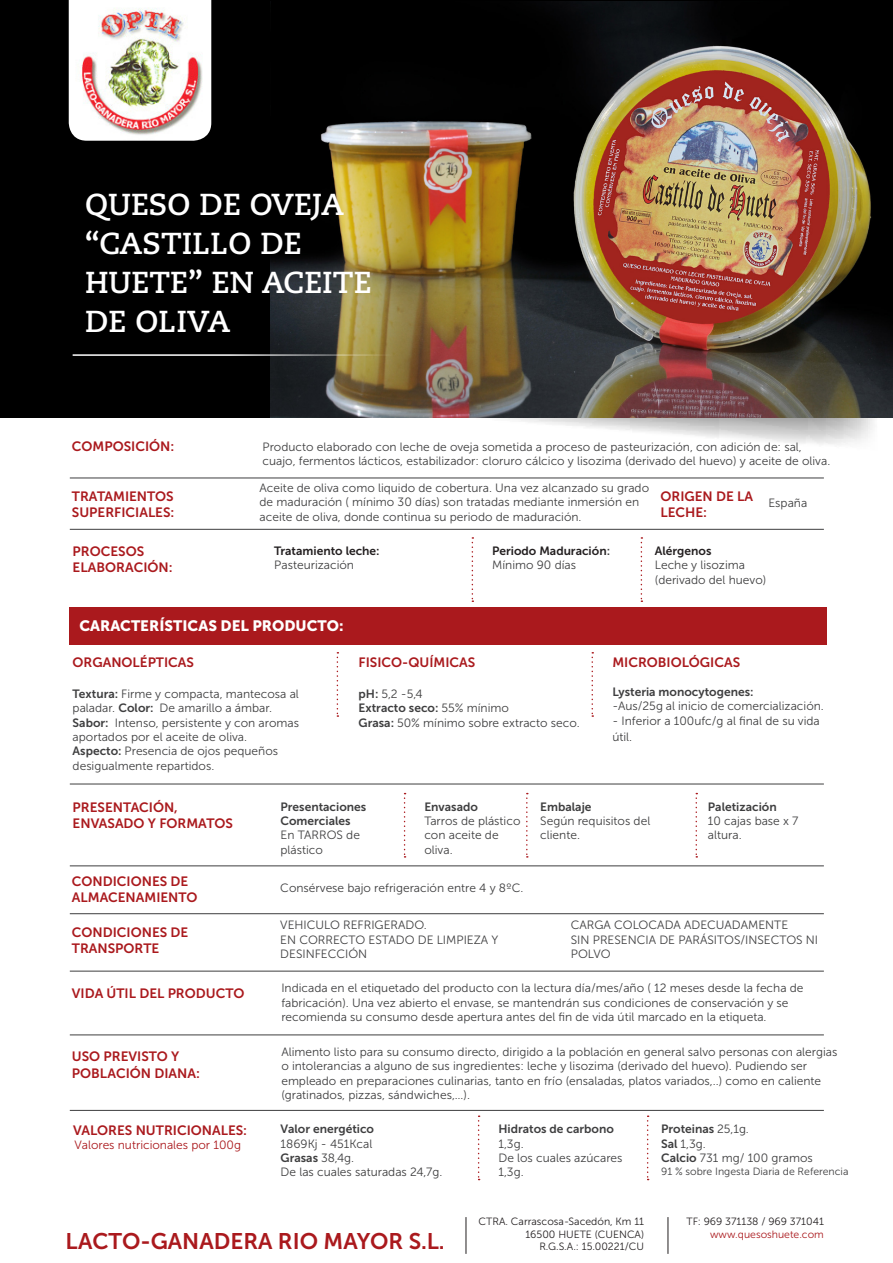
<style>
.page{position:relative;width:893px;height:1263px;background:#fff}
.page>*{position:absolute;margin:0;border:0;box-sizing:border-box;transform-origin:0 0}
.t1{font:700 30.3px/38.7px "Caecilia LT Std";color:#fff}
.t2{font:22.5px "Museo Sans 700";color:#aa191d}
.t3{font:15px "Museo Sans 900";color:#fff}
.t4{font:13.5px/16.2px "Museo Sans 700";color:#aa191d}
.t5{font:12px/14.4px "Museo Sans 300";color:#3e3e3f}
.t6{font:12px/14.4px "Museo Sans 700";color:#3e3e3f}
.t7{font:12px/14.4px "Museo Sans 700";color:#231f20}
.t8{font:12px "Museo Sans 300";color:#aa191d}
.t9{font:10.5px/12.6px "Museo Sans 300";color:#231f20;text-align:right}
.t10{font:10.5px "Museo Sans 300";color:#3e3e3f}
.s1{font-family:"Museo Sans 300";color:#3e3e3f}
.s2{color:#3e3e3f}
.s3{font-family:"Museo Sans 700";color:#231f20}
.s4{font-family:"Museo Sans 700"}
.s5{font-family:"Museo Sans 300"}
.s6{color:#aa191d}
</style>
<div class="page">
<img style="left:452px;top:417px;width:426px;height:28px">
<hr style="left:668px;top:1217px;width:1px;height:37px;background:#231f20">
<div style="left:0;top:0;width:893px;height:417px;background:#000"></div>
<img style="left:271px;top:1px;width:622px;height:416px">
<div style="left:70px;top:607px;width:757px;height:38px;background:#aa191d"></div>
<svg style="left:472px;top:537px;width:1px;height:65px"></svg>
<svg style="left:641px;top:537px;width:1px;height:65px"></svg>
<hr style="left:70px;top:478px;width:754px;height:1px;background:#3e3e3f">
<svg style="left:337px;top:652px;width:1px;height:65px"></svg>
<svg style="left:591px;top:652px;width:2px;height:65px"></svg>
<hr style="left:70px;top:529px;width:754px;height:1px;background:#3e3e3f">
<hr style="left:70px;top:784px;width:754px;height:1px;background:#3e3e3f">
<hr style="left:70px;top:866px;width:754px;height:1px;background:#3e3e3f">
<hr style="left:70px;top:913px;width:754px;height:1px;background:#3e3e3f">
<hr style="left:70px;top:971px;width:754px;height:1px;background:#3e3e3f">
<hr style="left:70px;top:1035px;width:754px;height:1px;background:#3e3e3f">
<hr style="left:70px;top:1110px;width:754px;height:1px;background:#3e3e3f">
<img style="left:69px;top:0;width:142px;height:141px">
<hr style="left:466px;top:1217px;width:1px;height:37px;background:#231f20">
<hr style="left:73px;top:354px;width:351px;height:2px;background:#fff">
<svg style="left:478px;top:1115px;width:2px;height:65px"></svg>
<svg style="left:647px;top:1115px;width:2px;height:65px"></svg>
<svg style="left:404px;top:793px;width:2px;height:65px"></svg>
<svg style="left:526px;top:793px;width:2px;height:65px"></svg>
<svg style="left:695px;top:793px;width:2px;height:64px"></svg>
<p class="t1" style="left:85px;top:186px;width:288px">QUESO DE OVEJA “CASTILLO DE<br>HUETE” EN ACEITE<br>DE OLIVA</p>
<p class="t4" style="left:72px;top:438px;width:104px">COMPOSICIÓN:</p>
<p class="t5" style="left:263px;top:440px;width:569px">Producto elaborado con leche de oveja sometida a proceso de pasteurización, con adición de: sal, cuajo, fermentos lácticos, estabilizador: cloruro cálcico y lisozima (derivado del huevo) y aceite de oliva.</p>
<p class="t4" style="left:72px;top:488px;width:103px">TRATAMIENTOS</p>
<p class="t4" style="left:72px;top:504px;width:104px">SUPERFICIALES:</p>
<p class="t5" style="left:260px;top:481px;width:391px">Aceite de oliva como liquido de cobertura. Una vez alcanzado su grado de maduración ( mínimo 30 días) son tratadas mediante inmersión en aceite de oliva, donde continua su periodo de maduración.</p>
<p class="t4" style="left:660px;top:488px;width:94px">ORIGEN DE LA<br>LECHE:</p>
<p class="t5" style="left:768px;top:495px;width:40px">España</p>
<p class="t4" style="left:73px;top:543px;width:102px">PROCESOS<br>ELABORACIÓN:</p>
<p class="t7" style="left:274px;top:544px;width:107px">Tratamiento leche:<br><span class="s1">Pasteurización</span></p>
<p class="t7" style="left:492px;top:544px;width:119px">Periodo Maduración<span class="s2">:<br></span><span class="s1">Mínimo 90 días</span></p>
<p class="t5" style="left:655px;top:544px;width:113px"><span class="s3">Alérgenos<br></span>Leche y lisozima (derivado del huevo)</p>
<p class="t3" style="left:79px;top:617px;width:266px">CARACTERÍSTICAS DEL PRODUCTO:</p>
<p class="t4" style="left:73px;top:654px;width:123px">ORGANOLÉPTICAS</p>
<p class="t5" style="left:73px;top:686px;width:228px"><span class="s4">Textura:</span> Firme y compacta, mantecosa al paladar. <span class="s4">Color:</span> De amarillo a ámbar.</p>
<p class="t5" style="left:73px;top:715px;width:228px"><span class="s4">Sabor:</span> Intenso, persistente y con aromas aportados por el aceite de oliva.</p>
<p class="t5" style="left:73px;top:744px;width:207px"><span class="s4">Aspecto:</span> Presencia de ojos pequeños desigualmente repartidos.</p>
<p class="t4" style="left:359px;top:654px;width:118px">FISICO-QUÍMICAS</p>
<p class="t5" style="left:359px;top:686px;width:66px"><span class="s4">pH:</span> 5,2 -5,4</p>
<p class="t6" style="left:359px;top:701px;width:152px">Extracto seco: <span class="s5">55% mínimo</span></p>
<p class="t5" style="left:359px;top:715px;width:223px"><span class="s4">Grasa:</span> 50% mínimo sobre extracto seco.</p>
<p class="t4" style="left:612px;top:654px;width:129px">MICROBIOLÓGICAS</p>
<p class="t6" style="left:612px;top:685px;width:143px">Lysteria monocytogenes:</p>
<p class="t5" style="left:612px;top:699px;width:213px">-Aus/25g al inicio de comercialización.</p>
<p class="t5" style="left:612px;top:713px;width:209px;line-height:16.2px">- Inferior a 100ufc/g al final de su vida útil.</p>
<p class="t4" style="left:73px;top:799px;width:162px">PRESENTACIÓN,<br>ENVASADO Y FORMATOS</p>
<p class="t6" style="left:281px;top:799px;width:87px">Presentaciones</p>
<p class="t6" style="left:281px;top:814px;width:72px">Comerciales</p>
<p class="t5" style="left:281px;top:828px;width:81px">En TARROS de</p>
<p class="t5" style="left:281px;top:842px;width:44px">plástico</p>
<p class="t6" style="left:424px;top:799px;width:55px">Envasado</p>
<p class="t5" style="left:424px;top:814px;width:98px">Tarros de plástico con aceite de</p>
<p class="t5" style="left:424px;top:842px;width:30px">oliva.</p>
<p class="t4" style="left:72px;top:873px;width:127px">CONDICIONES DE<br>ALMACENAMIENTO</p>
<p class="t5" style="left:280px;top:881px;width:245px">Consérvese bajo refrigeración entre 4 y 8ºC.</p>
<p class="t4" style="left:72px;top:924px;width:118px">CONDICIONES DE<br>TRANSPORTE</p>
<p class="t5" style="left:280px;top:918px;width:148px">VEHICULO REFRIGERADO.</p>
<p class="t5" style="left:280px;top:933px;width:220px">EN CORRECTO ESTADO DE LIMPIEZA Y<br>DESINFECCIÓN</p>
<p class="t5" style="left:540px;top:799px;width:112px"><span class="s4">Embalaje<br></span>Según requisitos del cliente.</p>
<p class="t5" style="left:708px;top:799px;width:92px"><span class="s4">Paletización<br></span>10 cajas base x 7 altura.</p>
<p class="t5" style="left:571px;top:918px;width:219px">CARGA COLOCADA ADECUADAMENTE</p>
<p class="t5" style="left:571px;top:933px;width:249px">SIN PRESENCIA DE PARÁSITOS/INSECTOS NI<br>POLVO</p>
<p class="t4" style="left:72px;top:985px;width:174px">VIDA ÚTIL DEL PRODUCTO</p>
<p class="t5" style="left:281px;top:981px;width:524px">Indicada en el etiquetado del producto con la lectura día/mes/año ( 12 meses desde la fecha de fabricación). Una vez abierto el envase, se mantendrán sus condiciones de conservación y se recomienda su consumo desde apertura antes del fin de vida útil marcado en la etiqueta.</p>
<p class="t4" style="left:72px;top:1048px;width:129px">USO PREVISTO Y<br>POBLACIÓN DIANA:</p>
<p class="t5" style="left:281px;top:1045px;width:558px">Alimento listo para su consumo directo, dirigido a la población en general salvo personas con alergias o intolerancias a alguno de sus ingredientes: leche y lisozima (derivado del huevo). Pudiendo ser empleado en preparaciones culinarias, tanto en frío (ensaladas, platos variados,..) como en caliente (gratinados, pizzas, sándwiches,…).</p>
<p class="t4" style="left:73px;top:1122px;width:175px">VALORES NUTRICIONALES:</p>
<p class="t8" style="left:75px;top:1139px;width:168px">Valores nutricionales por 100g</p>
<p class="t5" style="left:661px;top:1122px;width:153px"><span class="s4">Proteinas</span> 25,1g.<br><span class="s4">Sal</span> 1,3g.<br><span class="s4">Calcio</span> 731 mg/ 100 gramos</p>
<p class="t10" style="left:661px;top:1165px;width:189px">91 % sobre Ingesta Diaria de Referencia</p>
<p class="t6" style="left:281px;top:1122px;width:95px">Valor energético<br><span class="s5">1869Kj - 451Kcal</span></p>
<p class="t5" style="left:281px;top:1151px;width:163px"><span class="s4">Grasas</span> 38,4g.<br>De las cuales saturadas 24,7g.</p>
<p class="t6" style="left:498px;top:1122px;width:117px">Hidratos de carbono<br><span class="s5">1,3g.</span></p>
<p class="t5" style="left:498px;top:1151px;width:126px">De los cuales azúcares<br>1,3g.</p>
<p class="t2" style="left:66px;top:1229px;width:381px">LACTO-GANADERA RIO MAYOR S.L.</p>
<p class="t9" style="left:479px;top:1215px;width:167px">CTRA. Carrascosa-Sacedón, Km 11</p>
<p class="t9" style="left:525px;top:1228px;width:120px">16500 HUETE (CUENCA)</p>
<p class="t9" style="left:539px;top:1240px;width:106px">R.G.S.A.: 15.00221/CU</p>
<p class="t9" style="left:687px;top:1215px;width:139px">TF: 969 371138 / 969 371041 <span class="s6">www.quesoshuete.com</span></p>
</div>
